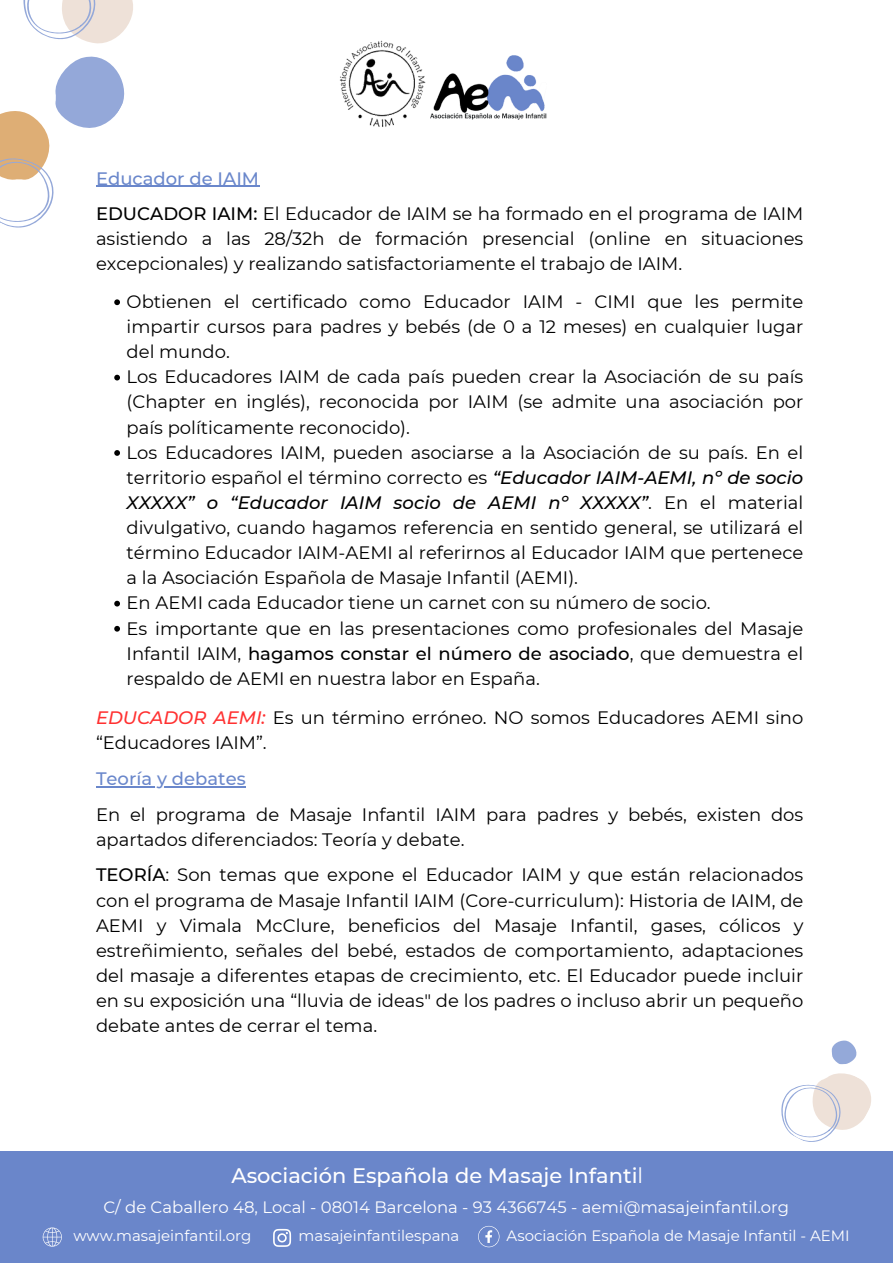
<style>
.page{position:relative;width:893px;height:1264px;background:#fff}
.page>*{position:absolute;margin:0;border:0;box-sizing:border-box;transform-origin:0 0}
.t1{font:500 21px "Montserrat";color:#fff}
.t2{font:18px/25px "Montserrat";color:#000}
.t3{font:500 18px "Montserrat";color:#6a87cb}
.t4{font:16.5px "Montserrat";color:#fff}
.t5{font:15px "Montserrat";color:#fff}
.s1{font-weight:500;color:#6a87cb}
.s2{font-weight:500}
.s3{font-weight:500;font-style:italic}
.s4{font-weight:500;font-style:italic;color:#ff3131}
.s5{font-weight:400}
</style>
<div class="page">
<div style="left:0;top:1150px;width:892px;height:112px;background:#6a86ca"></div>
<img style="left:435px;top:55px;width:112px;height:65px">
<img style="left:340px;top:40px;width:95px;height:87px">
<svg style="left:0;top:0;width:133px;height:228px"></svg>
<svg style="left:770px;top:1040px;width:109px;height:111px"></svg>
<svg style="left:273px;top:1228px;width:18px;height:18px"></svg>
<svg style="left:478px;top:1225px;width:21px;height:22px"></svg>
<svg style="left:43px;top:1227px;width:19px;height:19px"></svg>
<svg style="left:114px;top:299px;width:6px;height:6px"></svg>
<svg style="left:114px;top:375px;width:6px;height:5px"></svg>
<svg style="left:114px;top:450px;width:6px;height:6px"></svg>
<svg style="left:114px;top:600px;width:6px;height:6px"></svg>
<svg style="left:114px;top:626px;width:6px;height:5px"></svg>
<hr style="left:96px;top:185px;width:163px;height:2px;background:#6a87cb">
<hr style="left:96px;top:786px;width:150px;height:1px;background:#6a87cb">
<p class="t2" style="left:96px;top:160px;width:708px;line-height:35.5px"><span class="s1">Educador de IAIM<br></span><span class="s2">EDUCADOR IAIM:</span> El Educador de IAIM se ha formado en el programa de IAIM</p>
<p class="t2" style="left:96px;top:226px;width:708px">asistiendo a las 28/32h de formación presencial (online en situaciones excepcionales) y realizando satisfactoriamente el trabajo de IAIM.</p>
<p class="t2" style="left:127px;top:289px;width:678px">Obtienen el certificado como Educador IAIM - CIMI que les permite impartir cursos para padres y bebés (de 0 a 12 meses) en cualquier lugar del mundo.<br>Los Educadores IAIM de cada país pueden crear la Asociación de su país (Chapter en inglés), reconocida por IAIM (se admite una asociación por país políticamente reconocido).<br>Los Educadores IAIM, pueden asociarse a la Asociación de su país. En el territorio español el término correcto es <span class="s3">“Educador IAIM-AEMI, nº de socio XXXXX” o “Educador IAIM socio de AEMI nº XXXXX”</span>. En el material divulgativo, cuando hagamos referencia en sentido general, se utilizará el término Educador IAIM-AEMI al referirnos al Educador IAIM que pertenece a la Asociación Española de Masaje Infantil (AEMI).<br>En AEMI cada Educador tiene un carnet con su número de socio.<br>Es importante que en las presentaciones como profesionales del Masaje Infantil IAIM, <span class="s2">hagamos constar el número de asociado</span>, que demuestra el respaldo de AEMI en nuestra labor en España.</p>
<p class="t2" style="left:96px;top:705px;width:708px"><span class="s4">EDUCADOR AEMI:</span> Es un término erróneo. NO somos Educadores AEMI sino “Educadores IAIM”.</p>
<p class="t3" style="left:96px;top:767px;width:151px">Teoría y debates</p>
<p class="t2" style="left:96px;top:801px;width:708px">En el programa de Masaje Infantil IAIM para padres y bebés, existen dos apartados diferenciados: Teoría y debate.</p>
<p class="t2" style="left:96px;top:862px;width:708px;text-align:justify"><span class="s2">TEORÍA</span>: Son temas que expone el Educador IAIM y que están relacionados con el programa de Masaje Infantil IAIM (Core-curriculum): Historia de IAIM, de AEMI y Vimala McClure, beneficios del Masaje Infantil, gases, cólicos y estreñimiento, señales del bebé, estados de comportamiento, adaptaciones del masaje a diferentes etapas de crecimiento, etc. El Educador puede incluir en su exposición una “lluvia de ideas" de los padres o incluso abrir un pequeño debate antes de cerrar el tema.</p>
<p class="t1" style="left:231px;top:1162px;width:413px">Asociación Española de Masaje Infanti<span class="s5">l</span></p>
<p class="t4" style="left:103px;top:1196px;width:687px">C/ de Caballero 48, Local - 08014 Barcelona - 93 4366745 - aemi@masajeinfantil.org</p>
<p class="t5" style="left:73px;top:1226px;width:179px">www.masajeinfantil.org</p>
<p class="t5" style="left:298px;top:1226px;width:162px">masajeinfantilespana</p>
<p class="t5" style="left:506px;top:1226px;width:344px">Asociación Española de Masaje Infantil - AEMI</p>
</div>
